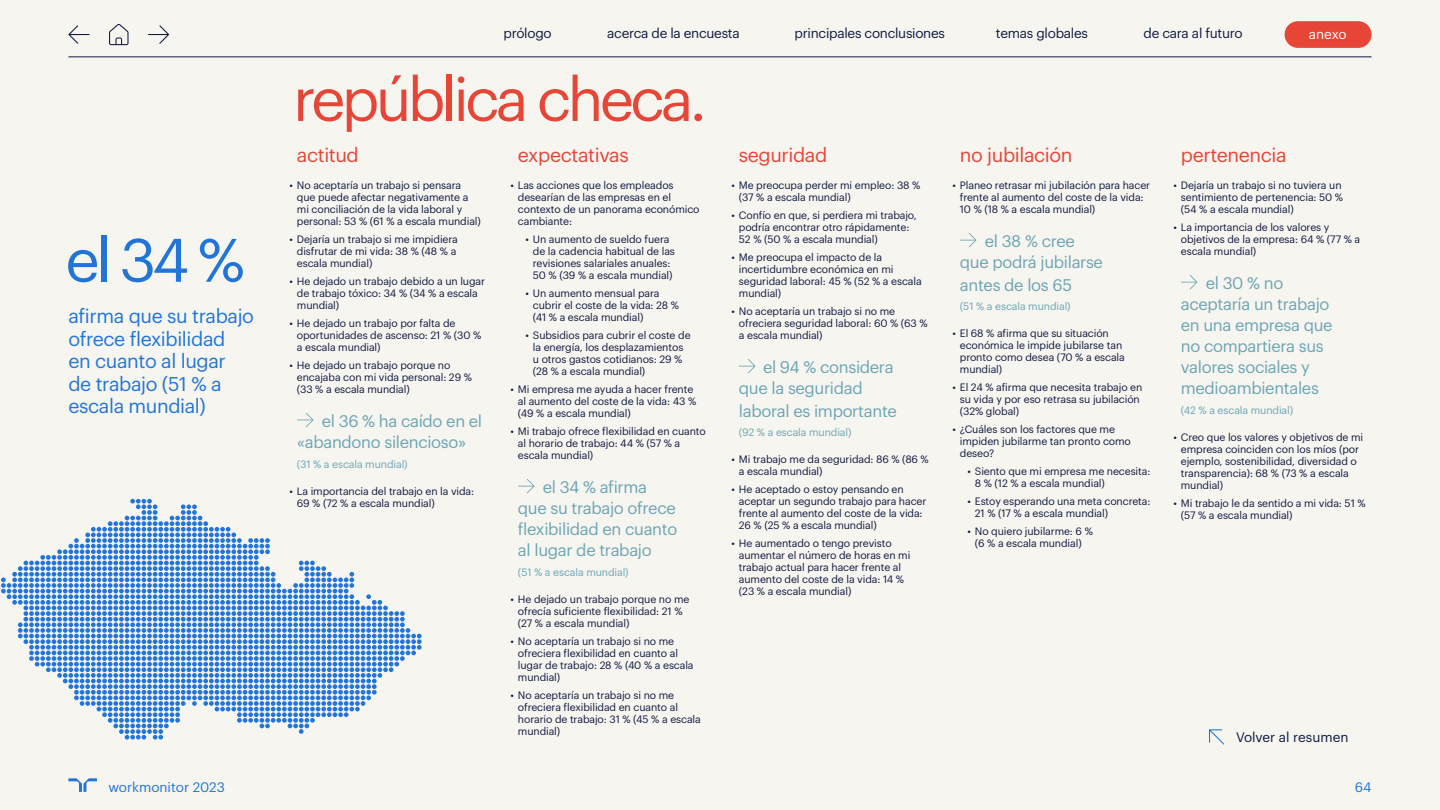
<style>
.page{position:relative;width:1440px;height:810px;background:#f7f5f0}
.page>*{position:absolute;margin:0;border:0;box-sizing:border-box;transform-origin:0 0}
.t1{font:60px "Graphik";letter-spacing:-.06em;color:#e74536}
.t2{font:60px "Graphik";color:#2175d9}
.t3{font:19.5px/22.5px "Graphik";letter-spacing:-.02em;color:#2175d9}
.t4{font:19.5px "Graphik";letter-spacing:-.02em;color:#e74536}
.t5{font:16.5px/21px "Graphik";letter-spacing:-.02em;color:#6ba5b4}
.t6{font:13.5px "Graphik";letter-spacing:-.02em;color:#0f1941}
.t7{font:13.5px "Graphik";color:#2175d9}
.t8{font:13.5px "Graphik";color:#0f1941}
.t9{font:13.5px "Graphik";letter-spacing:-.01em;color:#fff}
.t10{font:10.5px/12px "Graphik";letter-spacing:-.01em;color:#0f1941}
.t11{font:10.5px "Graphik";letter-spacing:-.01em;color:#6ba5b4}
</style>
<div class="page">
<svg style="left:1209px;top:729px;width:15px;height:16px"></svg>
<svg style="left:0;top:499px;width:422px;height:241px"></svg>
<svg style="left:297px;top:413px;width:16px;height:14px"></svg>
<svg style="left:739px;top:359px;width:16px;height:14px"></svg>
<svg style="left:1181px;top:275px;width:16px;height:14px"></svg>
<svg style="left:518px;top:479px;width:16px;height:14px"></svg>
<svg style="left:960px;top:233px;width:16px;height:14px"></svg>
<hr style="left:68px;top:57px;width:1304px;height:1px;background:#0f1941">
<svg style="left:148px;top:25px;width:21px;height:19px"></svg>
<svg style="left:109px;top:24px;width:20px;height:21px"></svg>
<svg style="left:68px;top:25px;width:22px;height:19px"></svg>
<svg style="left:68px;top:778px;width:29px;height:14px"></svg>
<div style="left:1285px;top:21px;width:87px;height:27px;background:#e74536;border-radius:13px"></div>
<h1 class="t2" style="left:66px;top:215px;width:181px">el 34 %</h1>
<h2 class="t3" style="left:68px;top:303px;width:187px">afirma que su trabajo ofrece flexibilidad<br>en cuanto al lugar<br>de trabajo (51 % a escala mundial)</h2>
<p class="t6" style="left:504px;top:23px;width:50px">prólogo</p>
<p class="t6" style="left:607px;top:23px;width:134px">acerca de la encuesta</p>
<p class="t6" style="left:795px;top:23px;width:152px">principales conclusiones</p>
<p class="t6" style="left:996px;top:23px;width:94px">temas globales</p>
<p class="t6" style="left:1144px;top:23px;width:101px">de cara al futuro</p>
<p class="t9" style="left:1309px;top:24px;width:39px">anexo</p>
<h1 class="t1" style="left:293px;top:54px;width:415px">república checa.</h1>
<h2 class="t4" style="left:297px;top:140px;width:63px">actitud</h2>
<p class="t10" style="left:297px;top:178px;width:185px;text-indent:-7px">• No aceptaría un trabajo si pensara que puede afectar negativamente a mi conciliación de la vida laboral y personal: 53 % (61 % a escala mundial)</p>
<p class="t10" style="left:297px;top:232px;width:162px;text-indent:-7px">• Dejaría un trabajo si me impidiera disfrutar de mi vida: 38 % (48 % a escala mundial)</p>
<p class="t10" style="left:297px;top:274px;width:190px;text-indent:-7px">• He dejado un trabajo debido a un lugar de trabajo tóxico: 34 % (34 % a escala mundial)</p>
<p class="t10" style="left:297px;top:316px;width:186px;text-indent:-7px">• He dejado un trabajo por falta de oportunidades de ascenso: 21 % (30 % a escala mundial)</p>
<p class="t10" style="left:297px;top:358px;width:177px;text-indent:-7px">• He dejado un trabajo porque no encajaba con mi vida personal: 29 % (33 % a escala mundial)</p>
<h3 class="t5" style="left:297px;top:409px;width:187px;text-indent:25px">el 36 % ha caído en el «abandono silencioso»</h3>
<p class="t11" style="left:297px;top:456px;width:112px">(31 % a escala mundial)</p>
<p class="t10" style="left:297px;top:484px;width:179px;text-indent:-7px">• La importancia del trabajo en la vida:<br>69 % (72 % a escala mundial)</p>
<h2 class="t4" style="left:518px;top:140px;width:112px">expectativas</h2>
<p class="t10" style="left:518px;top:178px;width:183px;text-indent:-7px">• Las acciones que los empleados desearían de las empresas en el contexto de un panorama económico cambiante:</p>
<p class="t10" style="left:533px;top:232px;width:144px;text-indent:-7px">• Un aumento de sueldo fuera de la cadencia habitual de las revisiones salariales anuales:<br>50 % (39 % a escala mundial)</p>
<p class="t10" style="left:533px;top:286px;width:148px;text-indent:-7px">• Un aumento mensual para cubrir el coste de la vida: 28 % (41 % a escala mundial)</p>
<p class="t10" style="left:533px;top:328px;width:159px;text-indent:-7px">• Subsidios para cubrir el coste de la energía, los desplazamientos u otros gastos cotidianos: 29 % (28 % a escala mundial)</p>
<p class="t10" style="left:518px;top:382px;width:180px;text-indent:-7px">• Mi empresa me ayuda a hacer frente al aumento del coste de la vida: 43 % (49 % a escala mundial)</p>
<p class="t10" style="left:518px;top:424px;width:190px;text-indent:-7px">• Mi trabajo ofrece flexibilidad en cuanto al horario de trabajo: 44 % (57 % a escala mundial)</p>
<h3 class="t5" style="left:518px;top:476px;width:161px;text-indent:25px">el 34 % afirma que su trabajo ofrece flexibilidad en cuanto al lugar de trabajo</h3>
<p class="t11" style="left:518px;top:564px;width:112px">(51 % a escala mundial)</p>
<p class="t10" style="left:518px;top:592px;width:173px;text-indent:-7px">• He dejado un trabajo porque no me ofrecía suficiente flexibilidad: 21 % (27 % a escala mundial)</p>
<p class="t10" style="left:518px;top:634px;width:177px;text-indent:-7px">• No aceptaría un trabajo si no me ofreciera flexibilidad en cuanto al lugar de trabajo: 28 % (40 % a escala mundial)</p>
<p class="t10" style="left:518px;top:688px;width:184px;text-indent:-7px">• No aceptaría un trabajo si no me ofreciera flexibilidad en cuanto al horario de trabajo: 31 % (45 % a escala mundial)</p>
<h2 class="t4" style="left:739px;top:140px;width:90px">seguridad</h2>
<p class="t10" style="left:739px;top:178px;width:183px;text-indent:-7px">• Me preocupa perder mi empleo: 38 % (37 % a escala mundial)</p>
<p class="t10" style="left:739px;top:208px;width:180px;text-indent:-7px">• Confío en que, si perdiera mi trabajo, podría encontrar otro rápidamente:<br>52 % (50 % a escala mundial)</p>
<p class="t10" style="left:739px;top:250px;width:184px;text-indent:-7px">• Me preocupa el impacto de la incertidumbre económica en mi seguridad laboral: 45 % (52 % a escala mundial)</p>
<p class="t10" style="left:739px;top:304px;width:190px;text-indent:-7px">• No aceptaría un trabajo si no me ofreciera seguridad laboral: 60 % (63 % a escala mundial)</p>
<h3 class="t5" style="left:739px;top:356px;width:156px;text-indent:24px">el 94 % considera que la seguridad</h3>
<h3 class="t5" style="left:739px;top:399px;width:159px">laboral es importante</h3>
<p class="t11" style="left:739px;top:425px;width:114px">(92 % a escala mundial)</p>
<p class="t10" style="left:739px;top:453px;width:191px;text-indent:-7px">• Mi trabajo me da seguridad: 86 % (86 % a escala mundial)</p>
<p class="t10" style="left:739px;top:483px;width:189px;text-indent:-7px">• He aceptado o estoy pensando en aceptar un segundo trabajo para hacer frente al aumento del coste de la vida:<br>26 % (25 % a escala mundial)</p>
<p class="t10" style="left:739px;top:537px;width:173px;text-indent:-7px">• He aumentado o tengo previsto aumentar el número de horas en mi trabajo actual para hacer frente al aumento del coste de la vida: 14 % (23 % a escala mundial)</p>
<h2 class="t4" style="left:960px;top:140px;width:114px">no jubilación</h2>
<p class="t10" style="left:960px;top:178px;width:192px;text-indent:-7px">• Planeo retrasar mi jubilación para hacer frente al aumento del coste de la vida:<br>10 % (18 % a escala mundial)</p>
<h3 class="t5" style="left:960px;top:230px;width:145px;text-align:center">el 38 % cree<br>que podrá jubilarse</h3>
<h3 class="t5" style="left:960px;top:273px;width:114px">antes de los 65</h3>
<p class="t11" style="left:960px;top:299px;width:112px">(51 % a escala mundial)</p>
<p class="t10" style="left:960px;top:327px;width:167px;text-indent:-7px">• El 68 % afirma que su situación económica le impide jubilarse tan pronto como desea (70 % a escala mundial)</p>
<p class="t10" style="left:960px;top:381px;width:184px;text-indent:-7px">• El 24 % afirma que necesita trabajo en su vida y por eso retrasa su jubilación (32% global)</p>
<p class="t10" style="left:960px;top:423px;width:173px;text-indent:-7px">• ¿Cuáles son los factores que me impiden jubilarme tan pronto como deseo?</p>
<p class="t10" style="left:975px;top:465px;width:177px;text-indent:-7px">• Siento que mi empresa me necesita:<br>8 % (12 % a escala mundial)</p>
<p class="t10" style="left:975px;top:495px;width:177px;text-indent:-7px">• Estoy esperando una meta concreta:<br>21 % (17 % a escala mundial)</p>
<p class="t10" style="left:967px;top:525px;width:127px;text-align:center">• No quiero jubilarme: 6 % (6 % a escala mundial)</p>
<h2 class="t4" style="left:1181px;top:140px;width:107px">pertenencia</h2>
<p class="t10" style="left:1181px;top:178px;width:164px;text-indent:-7px">• Dejaría un trabajo si no tuviera un sentimiento de pertenencia: 50 % (54 % a escala mundial)</p>
<p class="t10" style="left:1181px;top:220px;width:181px;text-indent:-7px">• La importancia de los valores y objetivos de la empresa: 64 % (77 % a escala mundial)</p>
<h3 class="t5" style="left:1181px;top:272px;width:153px;text-indent:25px">el 30 % no aceptaría un trabajo en una empresa que no compartiera sus valores sociales y medioambientales</h3>
<p class="t11" style="left:1181px;top:402px;width:114px">(42 % a escala mundial)</p>
<p class="t10" style="left:1181px;top:430px;width:184px;text-indent:-7px">• Creo que los valores y objetivos de mi empresa coinciden con los míos (por ejemplo, sostenibilidad, diversidad o transparencia): 68 % (73 % a escala mundial)</p>
<p class="t10" style="left:1181px;top:496px;width:186px;text-indent:-7px">• Mi trabajo le da sentido a mi vida: 51 % (57 % a escala mundial)</p>
<p class="t8" style="left:1236px;top:727px;width:114px">Volver al resumen</p>
<p class="t7" style="left:108px;top:777px;width:118px">workmonitor 2023</p>
<p class="t7" style="left:1355px;top:777px;width:18px">64</p>
</div>
